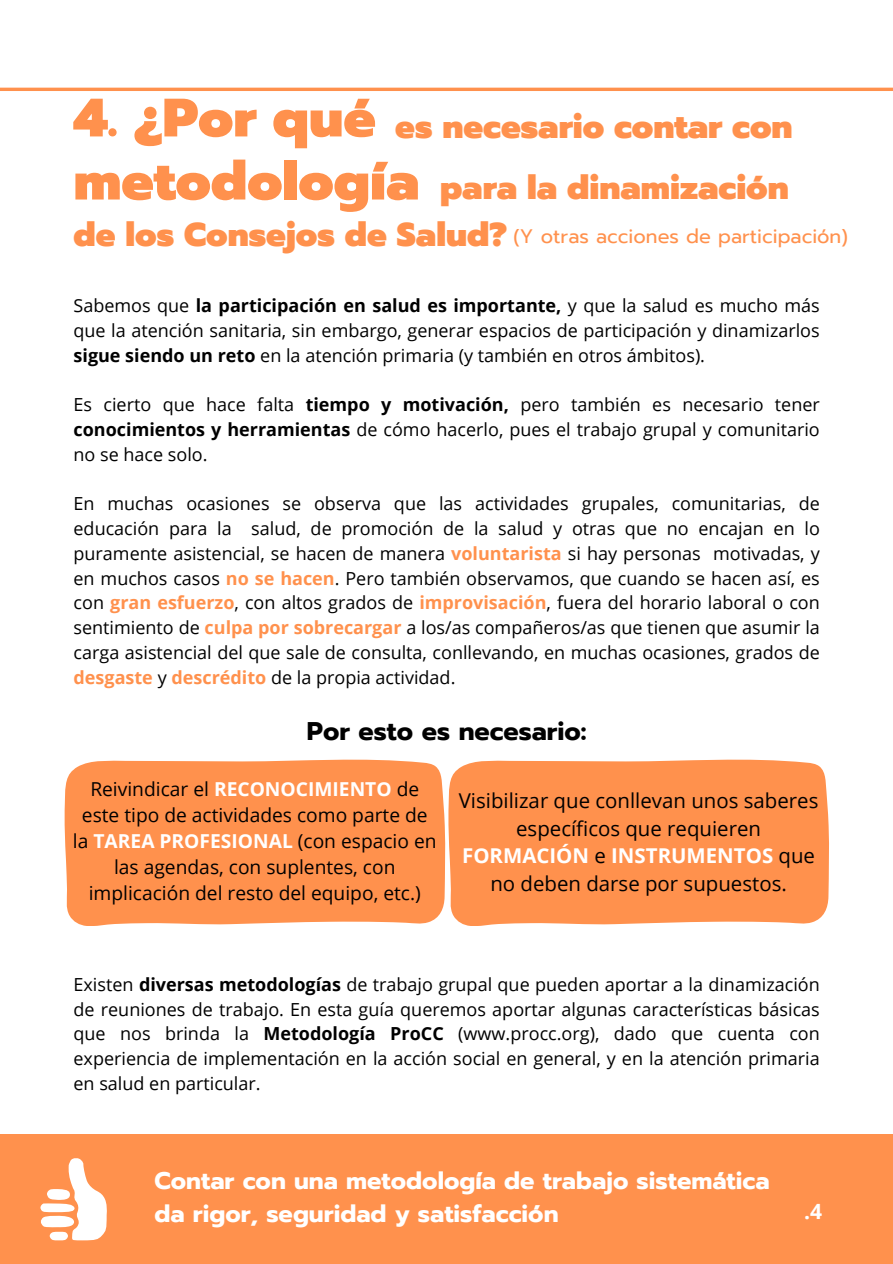
<style>
.page{position:relative;width:893px;height:1264px;background:#fff}
.page>*{position:absolute;margin:0;border:0;box-sizing:border-box;transform-origin:0 0}
.t1{font:900 54px "Prompt";color:#ff914d}
.t2{font:900 33px "Prompt";color:#ff914d}
.t3{font:700 25.5px "Prompt";color:#000}
.t4{font:700 24px/32.7px "Prompt";color:#fff}
.t5{font:700 21px "Open Sans";color:#fff}
.t6{font:20.4px/27.6px "Open Sans";color:#000;text-align:center}
.t7{font:19.5px "Prompt";color:#ff914d}
.t8{font:19.2px/25.8px "Open Sans";color:#000;text-align:center}
.t9{font:18px/24.8px "Open Sans";color:#000;text-align:justify}
.s1{font-weight:700}
.s2{font-weight:700;color:#ff914d}
.s3{font-weight:700;color:#fff}
</style>
<div class="page">
<div style="left:0;top:1133px;width:892px;height:130px;background:#ff914d"></div>
<hr style="left:0;top:88px;width:892px;height:3px;background:#ff914d">
<div style="left:64px;top:759px;width:381px;height:166px;background:#ff914d"></div>
<div style="left:448px;top:759px;width:381px;height:166px;background:#ff914d"></div>
<svg style="left:40px;top:1158px;width:67px;height:82px"></svg>
<p class="t1" style="left:74px;top:78px;width:304px">4. ¿Por qué</p>
<p class="t2" style="left:395px;top:102px;width:399px">es necesario contar con</p>
<p class="t1" style="left:74px;top:141px;width:347px">metodología</p>
<p class="t2" style="left:440px;top:163px;width:350px">para la dinamización</p>
<p class="t2" style="left:74px;top:209px;width:435px">de los Consejos de Salud?</p>
<p class="t7" style="left:513px;top:221px;width:336px">(Y otras acciones de participación)</p>
<p class="t9" style="left:74px;top:293px;width:747px">Sabemos que <span class="s1">la participación en salud es importante,</span> y que la salud es mucho más que la atención sanitaria, sin embargo, generar espacios de participación y dinamizarlos <span class="s1">sigue siendo un reto</span> en la atención primaria (y también en otros ámbitos).</p>
<p class="t9" style="left:74px;top:392px;width:747px">Es cierto que hace falta <span class="s1">tiempo y motivación,</span> pero también es necesario tener <span class="s1">conocimientos y herramientas</span> de cómo hacerlo, pues el trabajo grupal y comunitario no se hace solo.</p>
<p class="t9" style="left:74px;top:491px;width:747px">En muchas ocasiones se observa que las actividades grupales, comunitarias, de educación para la salud, de promoción de la salud y otras que no encajan en lo puramente asistencial, se hacen de manera <span class="s2">voluntarista</span> si hay personas motivadas, y en muchos casos <span class="s2">no se hacen</span>. Pero también observamos, que cuando se hacen así, es con <span class="s2">gran esfuerzo</span>, con altos grados de <span class="s2">improvisación</span>, fuera del horario laboral o con sentimiento de <span class="s2">culpa por sobrecargar</span> a los/as compañeros/as que tienen que asumir la carga asistencial del que sale de consulta, conllevando, en muchas ocasiones, grados de <span class="s2">desgaste</span> y <span class="s2">descrédito</span> de la propia actividad.</p>
<p class="t3" style="left:307px;top:712px;width:281px">Por esto es necesario:</p>
<p class="t8" style="left:73px;top:775px;width:365px">Reivindicar el <span class="s3">RECONOCIMIENTO</span> de este tipo de actividades como parte de la <span class="s3">TAREA PROFESIONAL</span> (con espacio en las agendas, con suplentes, con implicación del resto del equipo, etc.)</p>
<p class="t6" style="left:459px;top:786px;width:361px">Visibilizar que conllevan unos saberes específicos que requieren<br><span class="s3">FORMACIÓN</span> e <span class="s3">INSTRUMENTOS</span> que no deben darse por supuestos.</p>
<p class="t9" style="left:74px;top:971px;width:747px">Existen <span class="s1">diversas metodologías</span> de trabajo grupal que pueden aportar a la dinamización de reuniones de trabajo. En esta guía queremos aportar algunas características básicas que nos brinda la <span class="s1">Metodología ProCC</span> (www.procc.org), dado que cuenta con experiencia de implementación en la acción social en general, y en la atención primaria en salud en particular.</p>
<p class="t4" style="left:154px;top:1164px;width:616px">Contar con una metodología de trabajo sistemática da rigor, seguridad y satisfacción</p>
<p class="t5" style="left:804px;top:1196px;width:19px">.4</p>
</div>
